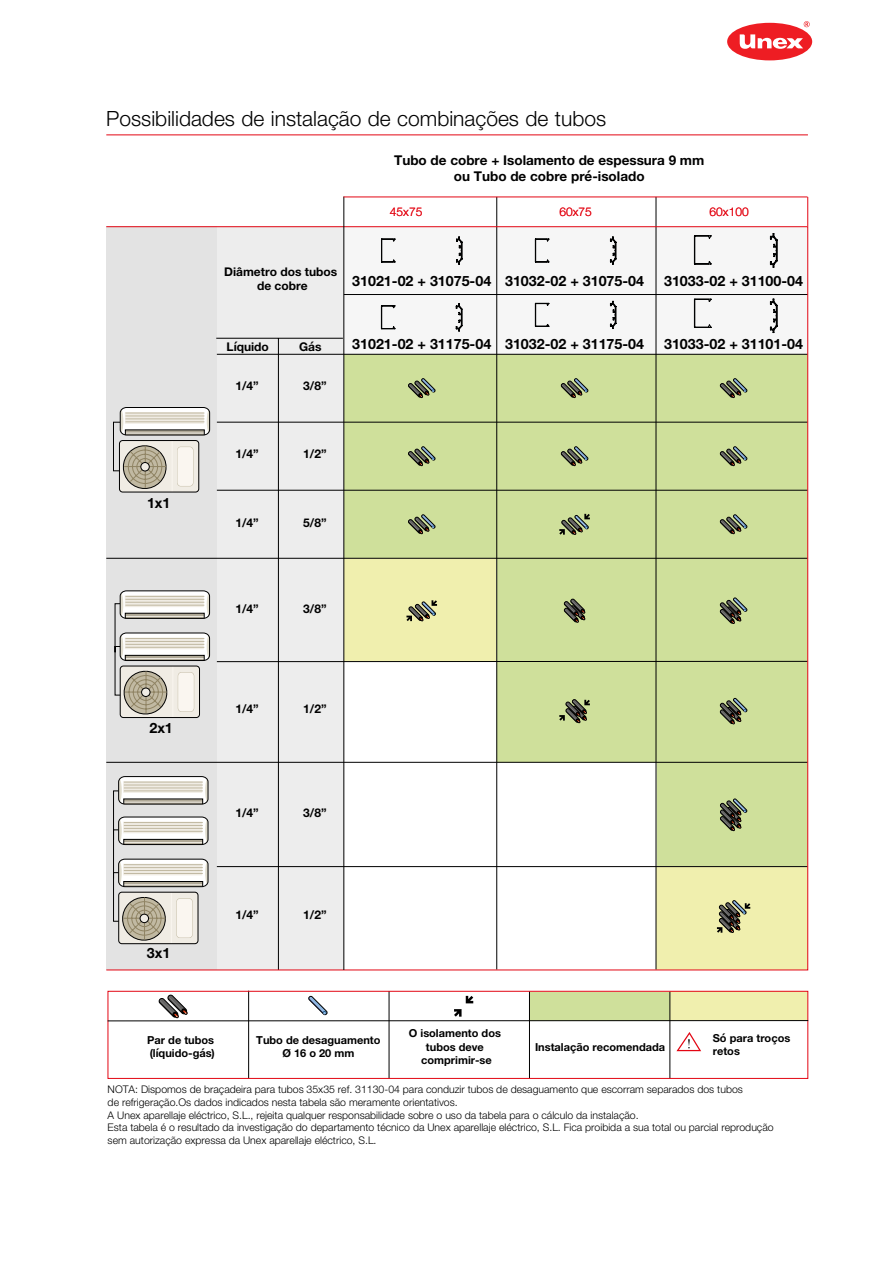
<style>
.page{position:relative;width:893px;height:1263px;background:#fff}
.page>*{position:absolute;margin:0;border:0;box-sizing:border-box;transform-origin:0 0}
.t1{font:300 21px "Helvetica Neue LT Std";color:#000}
.t2{font:700 14.25px "Helvetica Neue";color:#000}
.t3{font:700 13.5px/16.2px "Helvetica Neue";color:#000;text-align:center}
.t4{font:700 12px/14.4px "Helvetica Neue";color:#000;text-align:center}
.t5{font:300 12px "Helvetica Neue LT Std";color:#e30613}
.t6{font:700 10.95px/13.2px "Helvetica Neue";color:#000}
.t7{font:300 10.5px/12.5px "Helvetica Neue";color:#000}
</style>
<div class="page">
<hr style="left:496px;top:197px;width:1px;height:30px;background:#000">
<hr style="left:656px;top:197px;width:1px;height:30px;background:#000">
<hr style="left:807px;top:197px;width:1px;height:30px;background:#e30613">
<div style="left:529px;top:992px;width:141px;height:28px;background:#cfe09b"></div>
<div style="left:670px;top:993px;width:136px;height:27px;background:#f0efae"></div>
<svg style="left:676px;top:1032px;width:25px;height:20px"></svg>
<svg style="left:159px;top:995px;width:28px;height:23px"></svg>
<svg style="left:308px;top:996px;width:19px;height:19px"></svg>
<svg style="left:466px;top:996px;width:7px;height:7px"></svg>
<svg style="left:454px;top:1009px;width:8px;height:8px"></svg>
<hr style="left:669px;top:992px;width:1px;height:86px;background:#000">
<hr style="left:529px;top:991px;width:1px;height:87px;background:#000">
<hr style="left:389px;top:991px;width:1px;height:87px;background:#000">
<hr style="left:248px;top:991px;width:1px;height:87px;background:#000">
<div style="left:108px;top:991px;width:700px;height:88px;border:1px solid #e30613"></div>
<hr style="left:108px;top:1020px;width:700px;height:1px;background:#000">
<svg style="left:106px;top:226px;width:702px;height:745px"></svg>
<hr style="left:343px;top:197px;width:1px;height:773px;background:#000">
<hr style="left:343px;top:197px;width:464px;height:1px;background:#e30613">
<hr style="left:106px;top:134px;width:702px;height:1px;background:#e30613">
<svg style="left:727px;top:21px;width:83px;height:40px"></svg>
<h1 class="t1" style="left:106px;top:106px;width:501px">Possibilidades de instalação de combinações de tubos</h1>
<p class="t3" style="left:394px;top:153px;width:312px">Tubo de cobre + Isolamento de espessura 9 mm ou Tubo de cobre pré-isolado</p>
<h2 class="t2" style="left:147px;top:492px;width:25px">1x1</h2>
<h2 class="t2" style="left:149px;top:716px;width:25px">2x1</h2>
<h2 class="t2" style="left:147px;top:942px;width:25px">3x1</h2>
<p class="t5" style="left:390px;top:205px;width:34px">45x75</p>
<p class="t5" style="left:559px;top:205px;width:34px">60x75</p>
<p class="t5" style="left:709px;top:205px;width:41px">60x100</p>
<p class="t4" style="left:224px;top:265px;width:115px">Diâmetro dos tubos de cobre</p>
<h2 class="t2" style="left:352px;top:270px;width:140px">31021-02 + 31075-04</h2>
<h2 class="t2" style="left:505px;top:270px;width:140px">31032-02 + 31075-04</h2>
<p class="t4" style="left:227px;top:340px;width:44px">Líquido</p>
<p class="t4" style="left:299px;top:340px;width:24px">Gás</p>
<p class="t4" style="left:236px;top:379px;width:25px">1/4”</p>
<p class="t4" style="left:303px;top:379px;width:25px">3/8”</p>
<h2 class="t2" style="left:352px;top:333px;width:140px">31021-02 + 31175-04</h2>
<h2 class="t2" style="left:505px;top:333px;width:140px">31032-02 + 31175-04</h2>
<h2 class="t2" style="left:664px;top:270px;width:140px">31033-02 + 31100-04</h2>
<h2 class="t2" style="left:664px;top:333px;width:140px">31033-02 + 31101-04</h2>
<p class="t4" style="left:236px;top:447px;width:25px">1/4”</p>
<p class="t4" style="left:303px;top:447px;width:25px">1/2”</p>
<p class="t4" style="left:236px;top:515px;width:25px">1/4”</p>
<p class="t4" style="left:303px;top:515px;width:25px">5/8”</p>
<p class="t4" style="left:236px;top:602px;width:25px">1/4”</p>
<p class="t4" style="left:303px;top:602px;width:25px">3/8”</p>
<p class="t4" style="left:236px;top:702px;width:25px">1/4”</p>
<p class="t4" style="left:303px;top:702px;width:25px">1/2”</p>
<p class="t4" style="left:236px;top:806px;width:25px">1/4”</p>
<p class="t4" style="left:236px;top:908px;width:25px">1/4”</p>
<p class="t4" style="left:303px;top:806px;width:25px">3/8”</p>
<p class="t4" style="left:303px;top:908px;width:25px">1/2”</p>
<p class="t6" style="left:147px;top:1034px;width:69px">Par de tubos (líquido-gás)</p>
<p class="t6" style="left:256px;top:1034px;width:126px;text-align:center">Tubo de desaguamento<br>Ø 16 o 20 mm</p>
<p class="t6" style="left:409px;top:1027px;width:94px;text-align:center">O isolamento dos tubos deve comprimir-se</p>
<p class="t6" style="left:535px;top:1040px;width:132px">Instalação recomendada</p>
<p class="t6" style="left:713px;top:1031px;width:79px">Só para troços retos</p>
<p class="t7" style="left:108px;top:1082px;width:637px">NOTA: Dispomos de braçadeira para tubos 35x35 ref. 31130-04 para conduzir tubos de desaguamento que escorram separados dos tubos de refrigeração.Os dados indicados nesta tabela são meramente orientativos.</p>
<p class="t7" style="left:108px;top:1108px;width:668px">A Unex aparellaje eléctrico, S.L., rejeita qualquer responsabilidade sobre o uso da tabela para o cálculo da instalação.<br>Esta tabela é o resultado da investigação do departamento técnico da Unex aparellaje eléctrico, S.L. Fica proibida a sua total ou parcial reprodução sem autorização expressa da Unex aparellaje eléctrico, S.L.</p>
</div>
